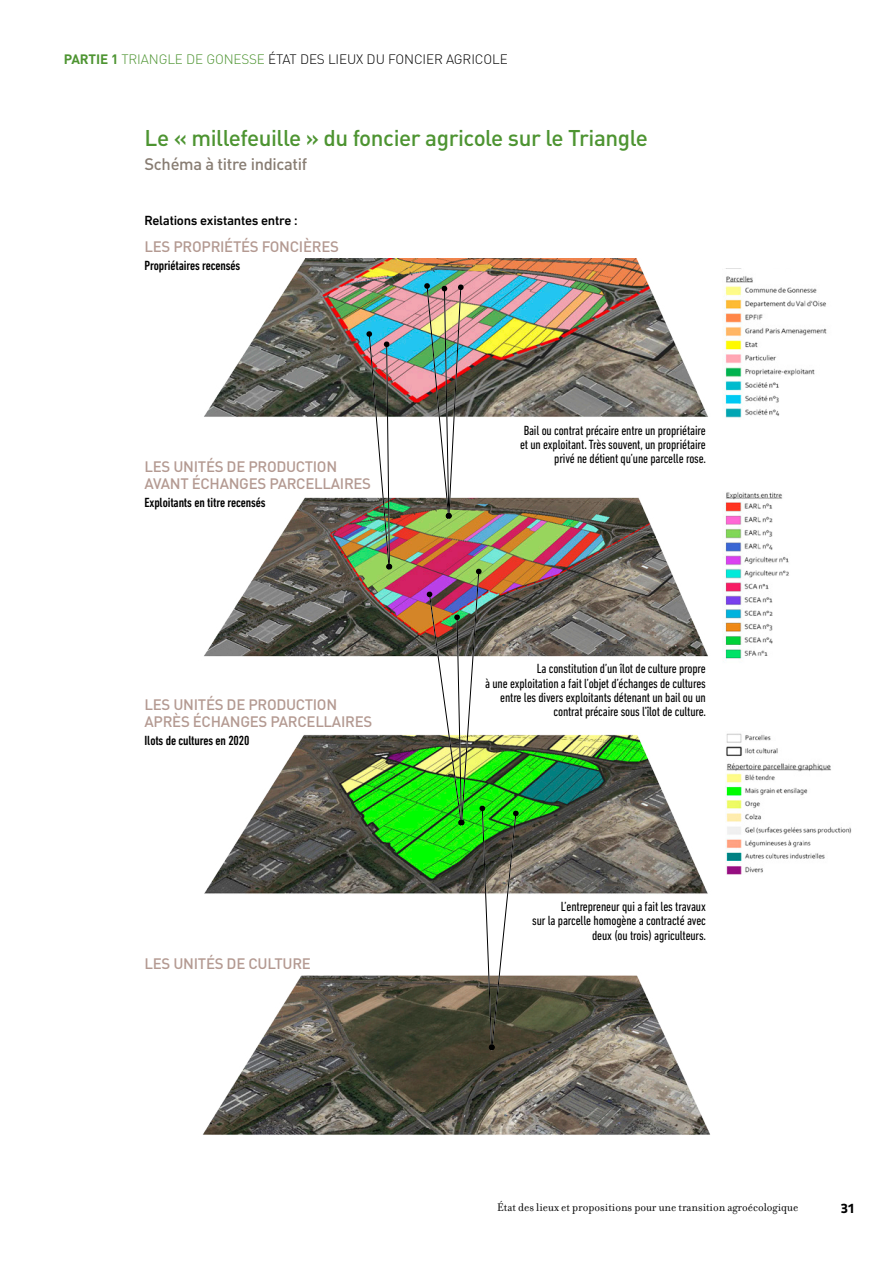
<style>
.page{position:relative;width:893px;height:1263px;background:#fff}
.page>*{position:absolute;margin:0;border:0;box-sizing:border-box;transform-origin:0 0}
.t1{font:500 22.5px "DIN";letter-spacing:-.02em;color:#4d9431}
.t2{font:500 16.5px "DIN";letter-spacing:-.02em;color:#887d73}
.t3{font:500 15px/16.5px "DIN";letter-spacing:-.02em;color:#b49a92}
.t4{font:condensed 13.5px/14.2px "DIN Next LT Pro";letter-spacing:-.01em;color:#000;text-align:right}
.t5{font:500 condensed 13.5px "DIN Next LT Pro";letter-spacing:-.01em;color:#000}
.t6{font:300 13.5px "DIN";letter-spacing:-.01em;color:#000}
.t7{font:500 13.5px "DIN Next LT Pro";letter-spacing:-.02em;color:#000}
.t8{font:700 13.5px "Pluto Sans Cond";color:#000}
.t9{font:12px "Filosofia";color:#000}
.s1{font-weight:700;color:#4d9431}
.s2{color:#4d9431}
</style>
<div class="page">
<img style="left:735px;top:492px;width:54px;height:167px">
<img style="left:735px;top:276px;width:92px;height:142px">
<img style="left:735px;top:733px;width:117px;height:142px">
<img style="left:202px;top:258px;width:533px;height:877px">
<img style="left:366px;top:331px;width:26px;height:239px">
<img style="left:424px;top:283px;width:40px;height:236px">
<img style="left:427px;top:568px;width:92px;height:482px">
<p class="t6" style="left:64px;top:51px;width:445px"><span class="s1">PARTIE 1</span> <span class="s2">TRIANGLE DE GONESSE</span> ÉTAT DES LIEUX DU FONCIER AGRICOLE</p>
<h1 class="t1" style="left:145px;top:124px;width:505px">Le « millefeuille » du foncier agricole sur le Triangle</h1>
<p class="t2" style="left:145px;top:154px;width:164px">Schéma à titre indicatif</p>
<p class="t7" style="left:145px;top:213px;width:155px">Relations existantes entre :</p>
<p class="t3" style="left:145px;top:238px;width:196px">LES PROPRIÉTÉS FONCIÈRES</p>
<p class="t5" style="left:145px;top:258px;width:97px">Propriétaires recensés</p>
<p class="t3" style="left:145px;top:458px;width:228px">LES UNITÉS DE PRODUCTION<br>AVANT ÉCHANGES PARCELLAIRES</p>
<p class="t5" style="left:145px;top:495px;width:122px">Exploitants en titre recensés</p>
<p class="t3" style="left:145px;top:696px;width:229px">LES UNITÉS DE PRODUCTION<br>APRÈS ÉCHANGES PARCELLAIRES</p>
<p class="t5" style="left:145px;top:733px;width:106px">Ilots de cultures en 2020</p>
<p class="t3" style="left:145px;top:955px;width:168px">LES UNITÉS DE CULTURE</p>
<p class="t4" style="left:520px;top:423px;width:188px">Bail ou contrat précaire entre un propriétaire et un exploitant. Très souvent, un propriétaire privé ne détient qu’une parcelle rose.</p>
<p class="t4" style="left:485px;top:661px;width:222px">La constitution d’un îlot de culture propre<br>à une exploitation a fait l’objet d’échanges de cultures entre les divers exploitants détenant un bail ou un contrat précaire sous l’îlot de culture.</p>
<p class="t4" style="left:532px;top:899px;width:175px">L’entrepreneur qui a fait les travaux<br>sur la parcelle homogène a contracté avec deux (ou trois) agriculteurs.</p>
<p class="t9" style="left:497px;top:1200px;width:303px">État des lieux et propositions pour une transition agroécologique</p>
<p class="t8" style="left:841px;top:1200px;width:15px">31</p>
</div>
